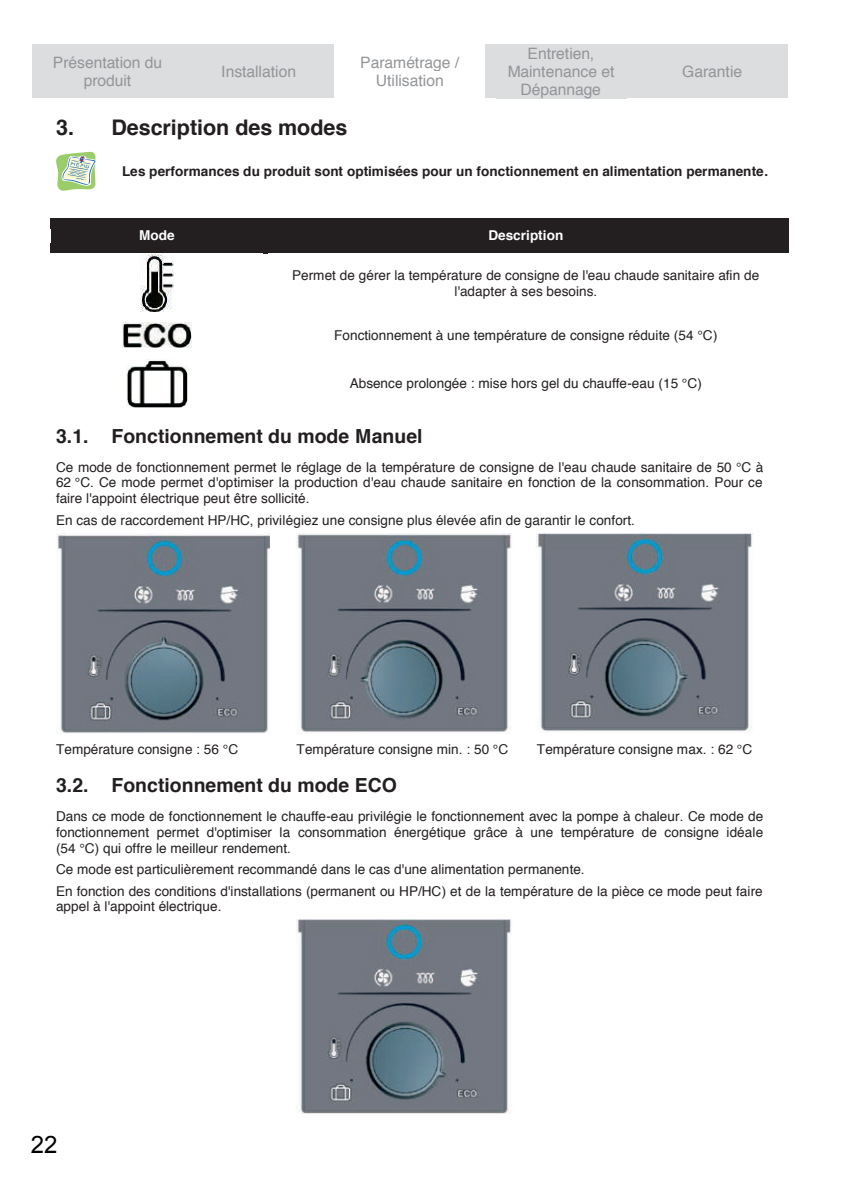
<style>
.page{position:relative;width:842px;height:1190px;background:#fff}
.page>*{position:absolute;margin:0;border:0;box-sizing:border-box;transform-origin:0 0}
.t1{font:24px "Arial";color:#000}
.t2{font:700 21.6px "Helvetica";color:#231f20}
.t3{font:700 19.4px "Helvetica";color:#231f20}
.t4{font:15.6px/18px "Helvetica";letter-spacing:-.005em;color:#939598;text-align:center}
.t5{font:13.6px/15.6px "Helvetica";color:#231f20;text-align:justify}
.t6{font:700 13.6px "Helvetica";letter-spacing:.005em;color:#231f20}
.t7{font:700 13.6px "Helvetica";color:#fff}
</style>
<div class="page">
<div style="left:32px;top:44px;width:151px;height:54px;background:#dcdddf"></div>
<div style="left:183px;top:44px;width:151px;height:54px;background:#dcdddf"></div>
<div style="left:485px;top:44px;width:151px;height:54px;background:#dcdddf"></div>
<div style="left:636px;top:44px;width:151px;height:54px;background:#dcdddf"></div>
<div style="left:51px;top:222px;width:212px;height:27px;background:#231f20"></div>
<div style="left:269px;top:228px;width:513px;height:16px;background:#231f20"></div>
<div style="left:50px;top:218px;width:213px;height:10px;background:#231f20"></div>
<hr style="left:263px;top:218px;width:4px;height:10px;background:#231f20">
<div style="left:267px;top:218px;width:521px;height:10px;background:#231f20"></div>
<div style="left:50px;top:243px;width:738px;height:6px;background:#231f20"></div>
<hr style="left:50px;top:249px;width:213px;height:4px;background:#231f20">
<hr style="left:263px;top:249px;width:525px;height:4px;background:#231f20">
<svg style="left:56px;top:152px;width:40px;height:39px;background:#bdd7ae"></svg>
<img style="left:141px;top:255px;width:32px;height:56px">
<img style="left:123px;top:322px;width:68px;height:26px">
<img style="left:126px;top:360px;width:61px;height:47px">
<img style="left:56px;top:533px;width:213px;height:201px">
<img style="left:296px;top:533px;width:216px;height:199px">
<img style="left:536px;top:533px;width:217px;height:199px">
<img style="left:296px;top:919px;width:216px;height:194px">
<p class="t4" style="left:53px;top:54px;width:111px">Présentation du produit</p>
<p class="t4" style="left:221px;top:63px;width:76px">Installation</p>
<p class="t4" style="left:360px;top:54px;width:100px">Paramétrage /<br>Utilisation</p>
<p class="t4" style="left:507px;top:46px;width:108px">Entretien,<br>Maintenance et<br>Dépannage</p>
<p class="t4" style="left:682px;top:63px;width:61px">Garantie</p>
<h2 class="t2" style="left:56px;top:119px;width:293px">3. Description des modes</h2>
<p class="t6" style="left:122px;top:165px;width:647px">Les performances du produit sont optimisées pour un fonctionnement en alimentation permanente.</p>
<p class="t7" style="left:139px;top:230px;width:37px">Mode</p>
<p class="t7" style="left:488px;top:230px;width:76px">Description</p>
<p class="t5" style="left:292px;top:268px;width:468px;text-align:center">Permet de gérer la température de consigne de l'eau chaude sanitaire afin de l'adapter à ses besoins.</p>
<p class="t5" style="left:334px;top:329px;width:384px">Fonctionnement à une température de consigne réduite (54 °C)</p>
<p class="t5" style="left:349px;top:377px;width:353px">Absence prolongée : mise hors gel du chauffe-eau (15 °C)</p>
<h3 class="t3" style="left:56px;top:428px;width:368px">3.1. Fonctionnement du mode Manuel</h3>
<p class="t5" style="left:56px;top:460px;width:708px">Ce mode de fonctionnement permet le réglage de la température de consigne de l'eau chaude sanitaire de 50 °C à 62 °C. Ce mode permet d'optimiser la production d'eau chaude sanitaire en fonction de la consommation. Pour ce faire l'appoint électrique peut être sollicité.</p>
<p class="t5" style="left:56px;top:513px;width:580px">En cas de raccordement HP/HC, privilégiez une consigne plus élevée afin de garantir le confort.</p>
<p class="t5" style="left:56px;top:742px;width:183px">Température consigne : 56 °C</p>
<p class="t5" style="left:296px;top:742px;width:213px">Température consigne min. : 50 °C</p>
<p class="t5" style="left:536px;top:742px;width:217px">Température consigne max. : 62 °C</p>
<h3 class="t3" style="left:56px;top:777px;width:342px">3.2. Fonctionnement du mode ECO</h3>
<p class="t5" style="left:56px;top:809px;width:708px">Dans ce mode de fonctionnement le chauffe-eau privilégie le fonctionnement avec la pompe à chaleur. Ce mode de fonctionnement permet d'optimiser la consommation énergétique grâce à une température de consigne idéale (54 °C) qui offre le meilleur rendement.</p>
<p class="t5" style="left:56px;top:859px;width:708px;line-height:21.6px">Ce mode est particulièrement recommandé dans le cas d'une alimentation permanente.<br>En fonction des conditions d'installations (permanent ou HP/HC) et de la température de la pièce ce mode peut faire</p>
<p class="t5" style="left:56px;top:899px;width:167px">appel à l'appoint électrique.</p>
<h1 class="t1" style="left:31px;top:1131px;width:28px">22</h1>
</div>
